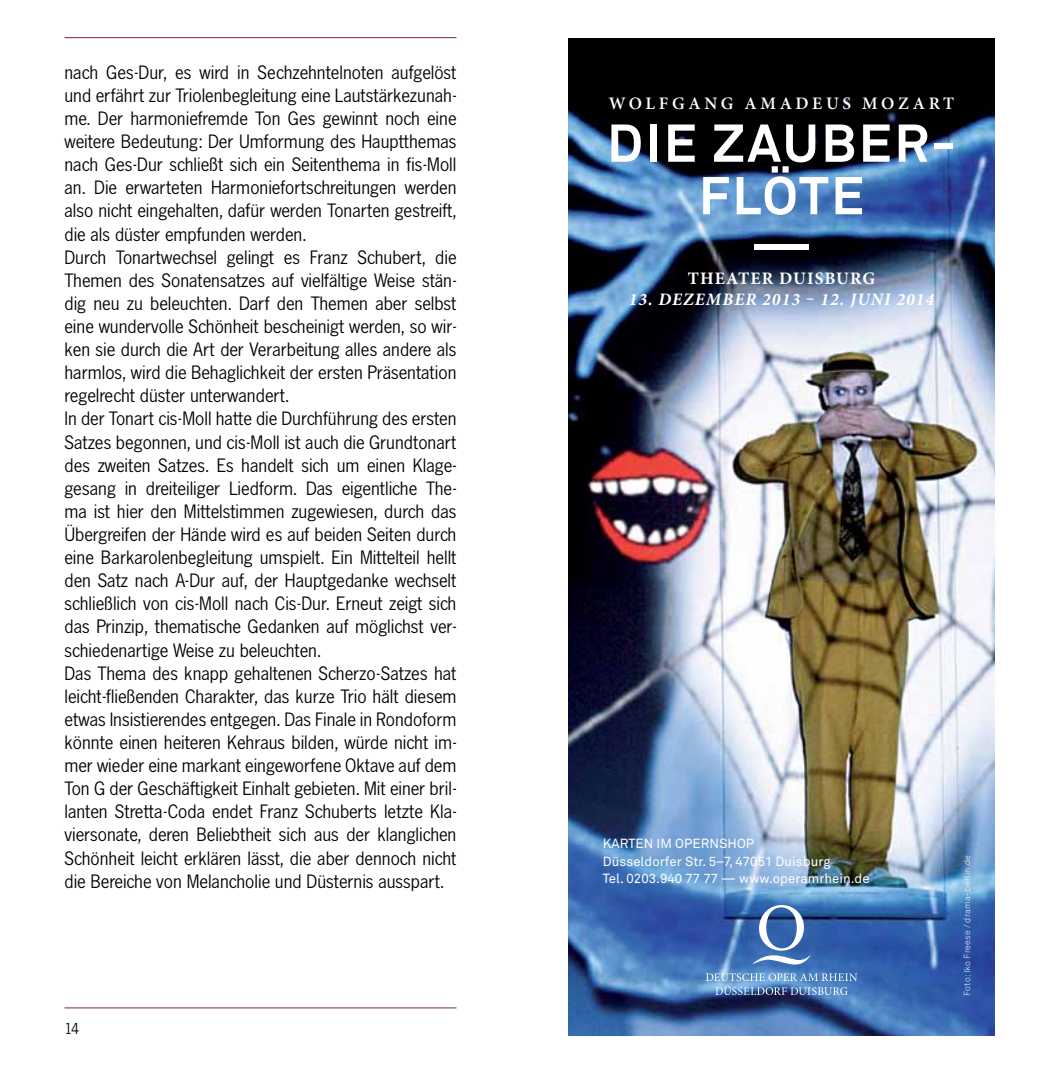
<style>
.page{position:relative;width:1042px;height:1072px;background:#fff}
.page>*{position:absolute;margin:0;border:0;box-sizing:border-box;transform-origin:0 0}
.t1{font:700 52.5px/52.5px "Akkurat Pro";letter-spacing:.05em;color:#fff;text-align:center}
.t2{font:19.25px/23.1px "News Gothic BQ";color:#000}
.t3{font:italic 700 17.5px "Minion Pro";letter-spacing:.06em;color:#fff}
.t4{font:600 17.5px "Minion Pro";letter-spacing:.21em;color:#fff}
.t5{font:700 17.5px "Minion Pro";letter-spacing:.06em;color:#fff}
.t6{font:15.75px "News Gothic BQ";color:#000}
.t7{font:13.12px/17.5px "Akkurat Pro";letter-spacing:.005em;color:#fff}
.t8{font:8.75px "Akkurat Light Pro";letter-spacing:.025em;color:#fff}
</style>
<div class="page">
<hr style="left:64px;top:37px;width:392px;height:1px;background:#79283b">
<hr style="left:64px;top:1007px;width:392px;height:1px;background:#79283b">
<img style="left:568px;top:38px;width:427px;height:997px">
<svg style="left:706px;top:973px;width:151px;height:22px;background:#729bcb"></svg>
<svg style="left:752px;top:904px;width:59px;height:60px"></svg>
<p class="t2" style="left:64px;top:61px;width:393px">nach Ges-Dur, es wird in Sechzehntelnoten aufgelöst und erfährt zur Triolenbegleitung eine Lautstärkezunah&shy;me. Der harmoniefremde Ton Ges gewinnt noch eine weitere Bedeutung: Der Umformung des Hauptthemas nach Ges-Dur schließt sich ein Seitenthema in fis-Moll an. Die erwarteten Harmoniefortschreitungen werden also nicht eingehalten, dafür werden Tonarten gestreift, die als düster empfunden werden.<br>Durch Tonartwechsel gelingt es Franz Schubert, die Themen des Sonatensatzes auf vielfältige Weise stän&shy;dig neu zu beleuchten. Darf den Themen aber selbst eine wundervolle Schönheit bescheinigt werden, so wir&shy;ken sie durch die Art der Verarbeitung alles andere als harmlos, wird die Behaglichkeit der ersten Präsentation regelrecht düster unterwandert.<br>In der Tonart cis-Moll hatte die Durchführung des ersten Satzes begonnen, und cis-Moll ist auch die Grundtonart des zweiten Satzes. Es handelt sich um einen Klage&shy;gesang in dreiteiliger Liedform. Das eigentliche The&shy;ma ist hier den Mittelstimmen zugewiesen, durch das Übergreifen der Hände wird es auf beiden Seiten durch eine Barkarolenbegleitung umspielt. Ein Mittelteil hellt den Satz nach A-Dur auf, der Hauptgedanke wechselt schließlich von cis-Moll nach Cis-Dur. Erneut zeigt sich das Prinzip, thematische Gedanken auf möglichst ver&shy;schiedenartige Weise zu beleuchten.<br>Das Thema des knapp gehaltenen Scherzo-Satzes hat leicht-fließenden Charakter, das kurze Trio hält diesem etwas Insistierendes entgegen. Das Finale in Rondoform könnte einen heiteren Kehraus bilden, würde nicht im&shy;mer wieder eine markant eingeworfene Oktave auf dem Ton G der Geschäftigkeit Einhalt gebieten. Mit einer bril&shy;lanten Stretta-Coda endet Franz Schuberts letzte Kla&shy;viersonate, deren Beliebtheit sich aus der klanglichen Schönheit leicht erklären lässt, die aber dennoch nicht die Bereiche von Melancholie und Düsternis ausspart.</p>
<p class="t6" style="left:64px;top:1019px;width:16px">14</p>
<p class="t4" style="left:609px;top:91px;width:347px">WOLFGANG AMADEUS MOZART</p>
<h1 class="t1" style="left:607px;top:118px;width:350px">DIE ZAUBER-<br>FLÖTE</h1>
<h1 class="t1" style="left:751px;top:219px;width:62px">—</h1>
<p class="t5" style="left:688px;top:266px;width:189px">THEATER DUISBURG</p>
<p class="t3" style="left:629px;top:287px;width:307px">13. DEZEMBER 2013 – 12. JUNI 2014</p>
<p class="t7" style="left:603px;top:835px;width:268px">Karten im OpernshOp<br>Düsseldorfer str. 5–7, 47051 Duisburg<br>tel. 0203.940 77 77 — www.operamrhein.de</p>
<p class="t8" style="left:962px;top:995px;width:142px;rotate:-90deg">Foto: Iko Freese / drama-berlin.de</p>
</div>
